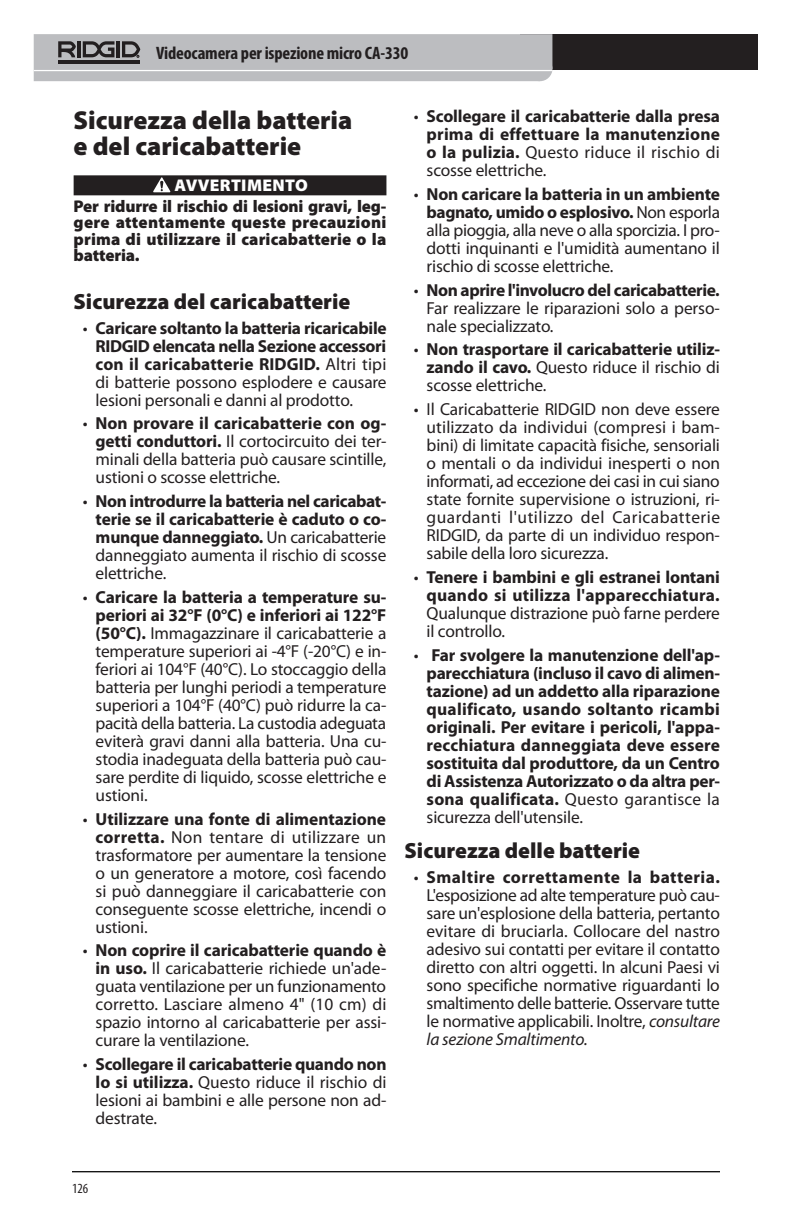
<style>
.page{position:relative;width:792px;height:1224px;background:#fff}
.page>*{position:absolute;margin:0;border:0;box-sizing:border-box;transform-origin:0 0}
.Head-Major{font:900 26px/26px "Myriad Pro";color:#231f20}
.Head-Sub1{font:900 22px "Myriad Pro";color:#231f20}
.t1{font:700 condensed 18px "Myriad Pro";letter-spacing:-.01em;color:#231f20}
.Body-Indent{font:17.4px/18px "Myriad Pro";letter-spacing:-.01em;color:#231f20;text-align:justify}
.Body-Indent-2{font:700 17.4px/18px "Myriad Pro";letter-spacing:-.01em;color:#231f20;text-align:justify}
.Warning_Text{font:900 17px/16.6px "Myriad Pro";letter-spacing:.005em;color:#231f20;text-align:justify}
.Warning_Head{font:900 17px "Myriad Pro";color:#fff}
.t2{font:condensed 14px "Myriad Pro";color:#231f20}
.s1{font-weight:400}
.s2{font-weight:700}
.s3{font-style:italic}
</style>
<div class="page">
<div style="left:74px;top:175px;width:312px;height:20px;background:#231f20"></div>
<div style="left:152px;top:176px;width:19px;height:18px;background:#696767"></div>
<svg style="left:153px;top:177px;width:18px;height:15px"></svg>
<div style="left:520px;top:34px;width:238px;height:36px;background:#231f20"></div>
<svg style="left:34px;top:34px;width:518px;height:47px;background:#b7b7ba"></svg>
<hr style="left:72px;top:1171px;width:648px;height:1px;background:#000">
<p class="t1" style="left:156px;top:42px;width:254px">Videocamera per ispezione micro CA-330</p>
<p class="Head-Major" style="left:74px;top:106px;width:280px">Sicurezza della batteria e del caricabatterie</p>
<p class="Warning_Head" style="left:175px;top:174px;width:13px">avvertimento</p>
<p class="Warning_Text" style="left:74px;top:197px;width:314px">Per ridurre il rischio di lesioni gravi, leg&shy;gere attentamente queste precauzioni prima di utilizzare il caricabatterie o la batteria.</p>
<p class="Head-Sub1" style="left:74px;top:286px;width:278px">Sicurezza del caricabatterie</p>
<p class="Body-Indent-2" style="left:96px;top:318px;width:293px;text-indent:-13px"><span class="s1">•</span> Caricare soltanto la batteria ricaricabile RIDGID elencata nella Sezione accessori con il caricabatterie RIDGID. <span class="s1">Altri tipi di batterie possono esplodere e causare lesioni personali e danni al prodotto.</span></p>
<p class="Body-Indent" style="left:96px;top:414px;width:292px;text-indent:-13px">• <span class="s2">Non provare il caricabatterie con og‑ getti conduttori.</span> Il cortocircuito dei ter&shy;minali della batteria può causare scintille, ustioni o scosse elettriche.</p>
<p class="Body-Indent-2" style="left:96px;top:492px;width:292px;text-indent:-13px"><span class="s1">•</span> Non introdurre la batteria nel caricabat‑ terie se il caricabatterie è caduto o co‑ munque danneggiato. <span class="s1">Un caricabatterie danneggiato aumenta il rischio di scosse elettriche.</span></p>
<p class="Body-Indent" style="left:96px;top:588px;width:292px;text-indent:-13px">• <span class="s2">Caricare la batteria a temperature su‑ periori ai 32°F (0°C) e inferiori ai 122°F (50°C).</span> Immagazzinare il caricabatterie a temperature superiori ai -4°F (-20°C) e in&shy;feriori ai 104°F (40°C). Lo stoccaggio della batteria per lunghi periodi a temperature superiori a 104°F (40°C) può ridurre la ca&shy;pacità della batteria. La custodia adeguata eviterà gravi danni alla batteria. Una cu&shy;stodia inadeguata della batteria può cau&shy;sare perdite di liquido, scosse elettriche e ustioni.</p>
<p class="Body-Indent" style="left:96px;top:810px;width:292px;text-indent:-13px">• <span class="s2">Utilizzare una fonte di alimentazione corretta.</span> Non tentare di utilizzare un trasformatore per aumentare la tensione o un generatore a motore, così facendo si può danneggiare il caricabatterie con conseguente scosse elettriche, incendi o ustioni.</p>
<p class="Body-Indent" style="left:96px;top:941px;width:292px;text-indent:-13px">• <span class="s2">Non coprire il caricabatterie quando è in uso.</span> Il caricabatterie richiede un'ade&shy;guata ventilazione per un funzionamento corretto. Lasciare almeno 4" (10 cm) di spazio intorno al caricabatterie per assi&shy;curare la ventilazione.</p>
<p class="Body-Indent" style="left:96px;top:1055px;width:292px;text-indent:-13px">• <span class="s2">Scollegare il caricabatterie quando non lo si utilizza.</span> Questo riduce il rischio di lesioni ai bambini e alle persone non ad&shy;destrate.</p>
<p class="Body-Indent-2" style="left:427px;top:107px;width:295px;text-indent:-13px"><span class="s1">•</span> Scollegare il caricabatterie dalla presa prima di effettuare la manutenzione o la pulizia. <span class="s1">Questo riduce il rischio di scosse elettriche.</span></p>
<p class="Body-Indent" style="left:427px;top:185px;width:295px;text-indent:-13px">• <span class="s2">Non caricare la batteria in un ambiente bagnato, umido o esplosivo.</span> Non esporla alla pioggia, alla neve o alla sporcizia. I pro&shy;dotti inquinanti e l'umidità aumentano il rischio di scosse elettriche.</p>
<p class="Body-Indent" style="left:427px;top:281px;width:295px;text-indent:-13px">• <span class="s2">Non aprire l'involucro del caricabatterie.<br></span>Far realizzare le riparazioni solo a perso&shy;nale specializzato.</p>
<p class="Body-Indent-2" style="left:427px;top:340px;width:295px;text-indent:-13px"><span class="s1">•</span> Non trasportare il caricabatterie utiliz‑ zando il cavo. <span class="s1">Questo riduce il rischio di scosse elettriche.</span></p>
<p class="Body-Indent" style="left:427px;top:400px;width:295px;text-indent:-13px">• Il Caricabatterie RIDGID non deve essere utilizzato da individui (compresi i bam&shy;bini) di limitate capacità fisiche, sensoriali o mentali o da individui inesperti o non informati, ad eccezione dei casi in cui siano state fornite supervisione o istruzioni, ri&shy;guardanti l'utilizzo del Caricabatterie RIDGID, da parte di un individuo respon&shy;sabile della loro sicurezza.</p>
<p class="Body-Indent-2" style="left:427px;top:568px;width:295px;text-indent:-13px"><span class="s1">•</span> Tenere i bambini e gli estranei lontani quando si utilizza l'apparecchiatura.<br><span class="s1">Qualunque distrazione può farne perdere il controllo.</span></p>
<p class="Body-Indent-2" style="left:427px;top:645px;width:295px;text-indent:-13px"><span class="s1">•</span> Far svolgere la manutenzione dell'ap‑ parecchiatura (incluso il cavo di alimen‑ tazione) ad un addetto alla riparazione qualificato, usando soltanto ricambi originali. Per evitare i pericoli, l'appa‑ recchiatura danneggiata deve essere sostituita dal produttore, da un Centro di Assistenza Autorizzato o da altra per‑ sona qualificata. <span class="s1">Questo garantisce la sicurezza dell'utensile.</span></p>
<p class="Head-Sub1" style="left:405px;top:836px;width:237px">Sicurezza delle batterie</p>
<p class="Body-Indent" style="left:427px;top:868px;width:295px;text-indent:-13px">• <span class="s2">Smaltire correttamente la batteria.<br></span>L'esposizione ad alte temperature può cau&shy;sare un'esplosione della batteria, pertanto evitare di bruciarla. Collocare del nastro adesivo sui contatti per evitare il contatto diretto con altri oggetti. In alcuni Paesi vi sono specifiche normative riguardanti lo smaltimento delle batterie. Osservare tutte le normative applicabili. Inoltre, <span class="s3">consultare la sezione Smaltimento.</span></p>
<p class="t2" style="left:72px;top:1180px;width:18px">126</p>
</div>
